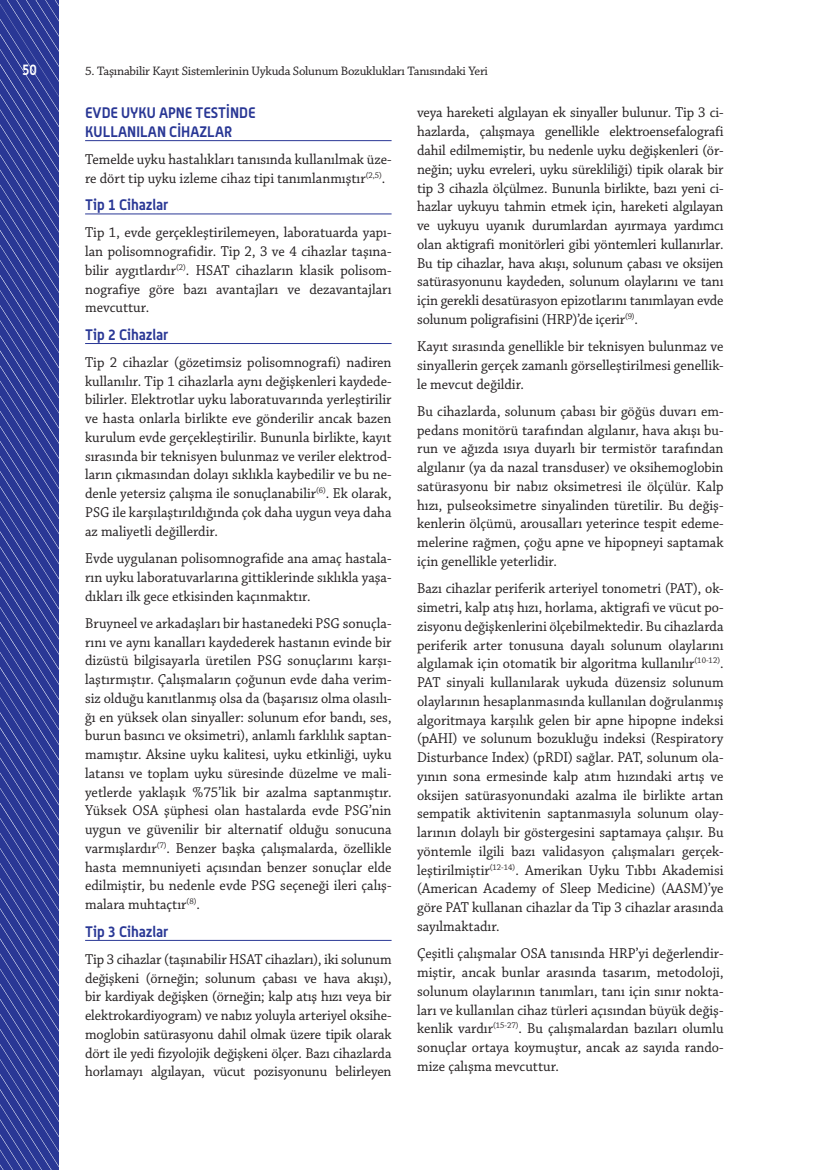
<style>
.page{position:relative;width:830px;height:1170px;background:#fff}
.page>*{position:absolute;margin:0;border:0;box-sizing:border-box;transform-origin:0 0}
.t1{font:15px/18.8px "Chaparral Pro";color:#231f20;text-align:justify;scale:.95 1}
.t2{font:700 15px/18.8px "Alwyn OT";color:#293795;scale:.95 1}
.t3{font:700 15px "Alwyn OT";color:#fff;scale:.85 1}
.t4{font:12.9px "Chaparral Pro";letter-spacing:-.02em;color:#231f20}
</style>
<div class="page">
<svg style="left:0;top:0;width:59px;height:1169px;background:#34429a"></svg>
<hr style="left:85px;top:140px;width:306px;height:1px;background:#293795">
<hr style="left:85px;top:213px;width:306px;height:1px;background:#293795">
<hr style="left:85px;top:343px;width:306px;height:1px;background:#293795">
<hr style="left:85px;top:939px;width:306px;height:1px;background:#293795">
<p class="t3" style="left:22px;top:61px;width:19px">50</p>
<p class="t4" style="left:85px;top:64px;width:404px">5. Taşınabilir Kayıt Sistemlerinin Uykuda Solunum Bozuklukları Tanısındaki Yeri</p>
<p class="t2" style="left:85px;top:103px;width:181px">EVDE UYKU APNE TESTİNDE<br>KULLANILAN CİHAZLAR</p>
<p class="t1" style="left:85px;top:150px;width:324px">Temelde uyku hastalıkları tanısında kullanılmak üze&shy;re dört tip uyku izleme cihaz tipi tanımlanmıştır<sup>(2,5)</sup>.</p>
<p class="t2" style="left:85px;top:195px;width:89px">Tip 1 Cihazlar</p>
<p class="t1" style="left:85px;top:224px;width:324px">Tip 1, evde gerçekleştirilemeyen, laboratuarda yapı&shy;lan polisomnografidir. Tip 2, 3 ve 4 cihazlar taşına&shy;bilir aygıtlardır<sup>(2)</sup>. HSAT cihazların klasik polisom&shy;nografiye göre bazı avantajları ve dezavantajları mevcuttur.</p>
<p class="t2" style="left:85px;top:324px;width:89px">Tip 2 Cihazlar</p>
<p class="t1" style="left:85px;top:353px;width:324px">Tip 2 cihazlar (gözetimsiz polisomnografi) nadiren kullanılır. Tip 1 cihazlarla aynı değişkenleri kaydede&shy;bilirler. Elektrotlar uyku laboratuvarında yerleştirilir ve hasta onlarla birlikte eve gönderilir ancak bazen kurulum evde gerçekleştirilir. Bununla birlikte, kayıt sırasında bir teknisyen bulunmaz ve veriler elektrod&shy;ların çıkmasından dolayı sıklıkla kaybedilir ve bu ne&shy;denle yetersiz çalışma ile sonuçlanabilir<sup>(6)</sup>. Ek olarak, PSG ile karşılaştırıldığında çok daha uygun veya daha az maliyetli değillerdir.</p>
<p class="t1" style="left:85px;top:549px;width:324px">Evde uygulanan polisomnografide ana amaç hastala&shy;rın uyku laboratuvarlarına gittiklerinde sıklıkla yaşa&shy;dıkları ilk gece etkisinden kaçınmaktır.</p>
<p class="t1" style="left:85px;top:614px;width:324px">Bruyneel ve arkadaşları bir hastanedeki PSG sonuçla&shy;rını ve aynı kanalları kaydederek hastanın evinde bir dizüstü bilgisayarla üretilen PSG sonuçlarını karşı&shy;laştırmıştır. Çalışmaların çoğunun evde daha verim&shy;siz olduğu kanıtlanmış olsa da (başarısız olma olasılı&shy;ğı en yüksek olan sinyaller: solunum efor bandı, ses, burun basıncı ve oksimetri), anlamlı farklılık saptan&shy;mamıştır. Aksine uyku kalitesi, uyku etkinliği, uyku latansı ve toplam uyku süresinde düzelme ve mali&shy;yetlerde yaklaşık %75’lik bir azalma saptanmıştır.<br>Yüksek OSA şüphesi olan hastalarda evde PSG’nin uygun ve güvenilir bir alternatif olduğu sonucuna varmışlardır<sup>(7)</sup>. Benzer başka çalışmalarda, özellikle hasta memnuniyeti açısından benzer sonuçlar elde edilmiştir, bu nedenle evde PSG seçeneği ileri çalış&shy;malara muhtaçtır<sup>(8)</sup>.</p>
<p class="t2" style="left:85px;top:921px;width:89px">Tip 3 Cihazlar</p>
<p class="t1" style="left:85px;top:950px;width:324px">Tip 3 cihazlar (taşınabilir HSAT cihazları), iki solunum değişkeni (örneğin; solunum çabası ve hava akışı), bir kardiyak değişken (örneğin; kalp atış hızı veya bir elektrokardiyogram) ve nabız yoluyla arteriyel oksihe&shy;moglobin satürasyonu dahil olmak üzere tipik olarak dört ile yedi fizyolojik değişkeni ölçer. Bazı cihazlarda horlamayı algılayan, vücut pozisyonunu belirleyen</p>
<p class="t1" style="left:417px;top:104px;width:324px">veya hareketi algılayan ek sinyaller bulunur. Tip 3 ci&shy;hazlarda, çalışmaya genellikle elektroensefalografi dahil edilmemiştir, bu nedenle uyku değişkenleri (ör&shy;neğin; uyku evreleri, uyku sürekliliği) tipik olarak bir tip 3 cihazla ölçülmez. Bununla birlikte, bazı yeni ci&shy;hazlar uykuyu tahmin etmek için, hareketi algılayan ve uykuyu uyanık durumlardan ayırmaya yardımcı olan aktigrafi monitörleri gibi yöntemleri kullanırlar.<br>Bu tip cihazlar, hava akışı, solunum çabası ve oksijen satürasyonunu kaydeden, solunum olaylarını ve tanı için gerekli desatürasyon epizotlarını tanımlayan evde solunum poligrafisini (HRP)’de içerir<sup>(9)</sup>.</p>
<p class="t1" style="left:417px;top:337px;width:324px">Kayıt sırasında genellikle bir teknisyen bulunmaz ve sinyallerin gerçek zamanlı görselleştirilmesi genellik&shy;le mevcut değildir.</p>
<p class="t1" style="left:417px;top:402px;width:324px">Bu cihazlarda, solunum çabası bir göğüs duvarı em&shy;pedans monitörü tarafından algılanır, hava akışı bu&shy;run ve ağızda ısıya duyarlı bir termistör tarafından algılanır (ya da nazal transduser) ve oksihemoglobin satürasyonu bir nabız oksimetresi ile ölçülür. Kalp hızı, pulseoksimetre sinyalinden türetilir. Bu değiş&shy;kenlerin ölçümü, arousalları yeterince tespit edeme&shy;melerine rağmen, çoğu apne ve hipopneyi saptamak için genellikle yeterlidir.</p>
<p class="t1" style="left:417px;top:579px;width:324px">Bazı cihazlar periferik arteriyel tonometri (PAT), ok&shy;simetri, kalp atış hızı, horlama, aktigrafi ve vücut po&shy;zisyonu değişkenlerini ölçebilmektedir. Bu cihazlarda periferik arter tonusuna dayalı solunum olaylarını algılamak için otomatik bir algoritma kullanılır<sup>(10-12)</sup>.<br>PAT sinyali kullanılarak uykuda düzensiz solunum olaylarının hesaplanmasında kullanılan doğrulanmış algoritmaya karşılık gelen bir apne hipopne indeksi (pAHI) ve solunum bozukluğu indeksi (Respiratory Disturbance Index) (pRDI) sağlar. PAT, solunum ola&shy;yının sona ermesinde kalp atım hızındaki artış ve oksijen satürasyonundaki azalma ile birlikte artan sempatik aktivitenin saptanmasıyla solunum olay&shy;larının dolaylı bir göstergesini saptamaya çalışır. Bu yöntemle ilgili bazı validasyon çalışmaları gerçek&shy;leştirilmiştir<sup>(12-14)</sup>. Amerikan Uyku Tıbbı Akademisi (American Academy of Sleep Medicine) (AASM)’ye göre PAT kullanan cihazlar da Tip 3 cihazlar arasında sayılmaktadır.</p>
<p class="t1" style="left:417px;top:944px;width:324px">Çeşitli çalışmalar OSA tanısında HRP’yi değerlendir&shy;miştir, ancak bunlar arasında tasarım, metodoloji, solunum olaylarının tanımları, tanı için sınır nokta&shy;ları ve kullanılan cihaz türleri açısından büyük değiş&shy;kenlik vardır<sup>(15-27)</sup>. Bu çalışmalardan bazıları olumlu sonuçlar ortaya koymuştur, ancak az sayıda rando&shy;mize çalışma mevcuttur.</p>
</div>
